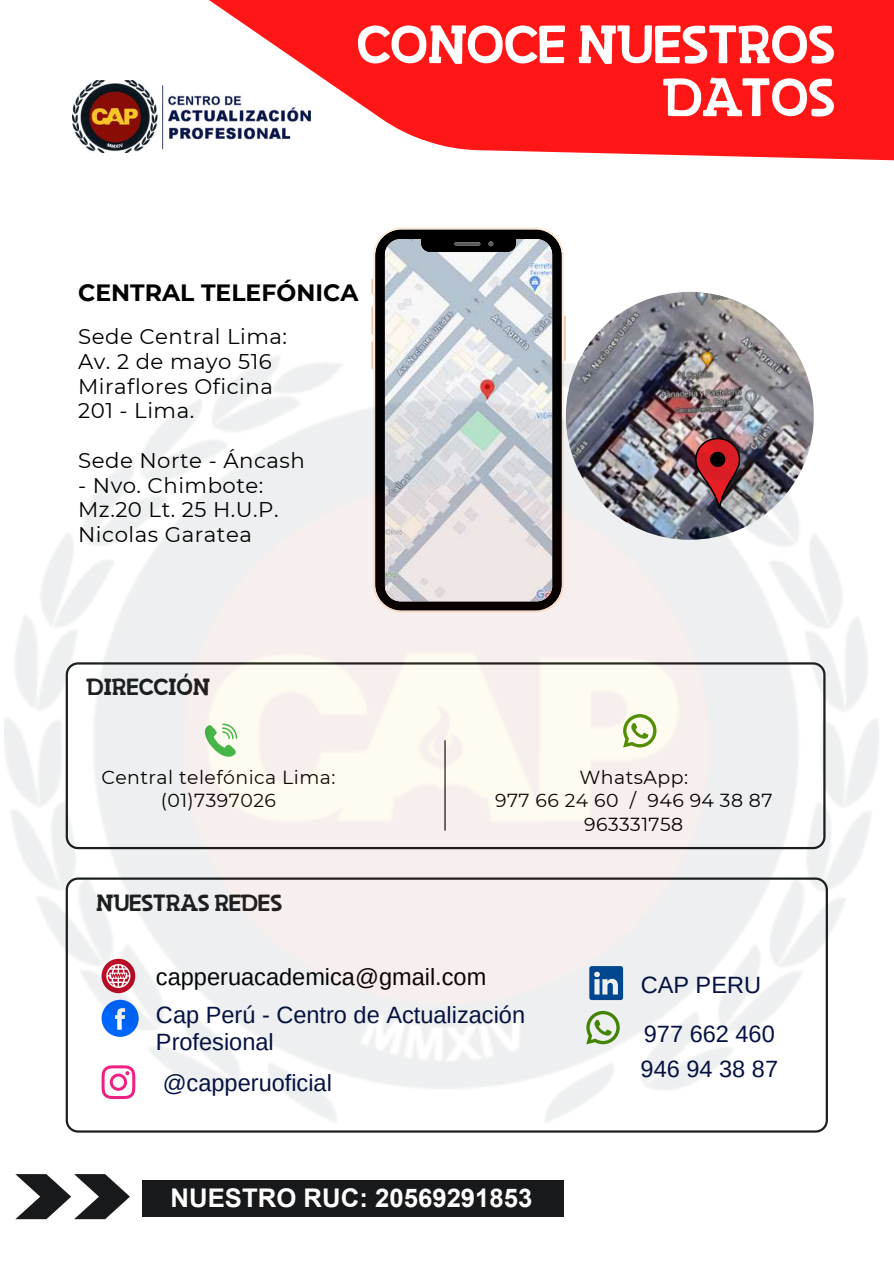
<style>
.page{position:relative;width:894px;height:1264px;background:#fff}
.page>*{position:absolute;margin:0;border:0;box-sizing:border-box;transform-origin:0 0}
.t1{font:54px/52.8px "Marty Two";color:#fff;text-align:right}
.t2{font:700 25.65px "Arial";color:#fff}
.t3{font:23.55px/27.2px "Arimo";color:#051243}
.t4{font:23.55px "Arimo";color:#040606}
.t5{font:23.55px "Marty Two";color:#1c2120}
.t6{font:700 23.55px "Montserrat";color:#000}
.t7{font:21.3px/24.8px "Montserrat";letter-spacing:.025em;color:#000}
.t8{font:18.9px/23.5px "Montserrat";letter-spacing:.025em;color:#000;text-align:center}
</style>
<div class="page">
<svg style="left:72px;top:0;width:821px;height:161px;fill:#ff1616"></svg>
<img style="left:73px;top:80px;width:237px;height:72px">
<div style="left:142px;top:1180px;width:422px;height:36px;background:#18191b"></div>
<svg style="left:15px;top:1174px;width:115px;height:45px"></svg>
<svg style="left:66px;top:1122px;width:761px;height:10px"></svg>
<svg style="left:371px;top:278px;width:2px;height:16px"></svg>
<svg style="left:371px;top:306px;width:2px;height:29px"></svg>
<svg style="left:371px;top:341px;width:2px;height:14px"></svg>
<svg style="left:563px;top:315px;width:2px;height:40px"></svg>
<svg style="left:373px;top:227px;width:190px;height:128px"></svg>
<img style="left:565px;top:292px;width:248px;height:248px;border-radius:50%">
<img style="left:4px;top:355px;width:875px;height:767px">
<h1 class="t1" style="left:356px;top:23px;width:480px">CONOCE NUESTROS<br>DATOS</h1>
<p class="t6" style="left:78px;top:278px;width:281px">CENTRAL TELEFÓNICA</p>
<p class="t7" style="left:78px;top:324px;width:210px">Sede Central Lima:<br>Av. 2 de mayo 516<br>Miraflores Oficina<br>201 - Lima.</p>
<p class="t7" style="left:78px;top:448px;width:228px">Sede Norte - Áncash</p>
<p class="t7" style="left:78px;top:472px;width:202px">- Nvo. Chimbote:<br>Mz.20 Lt. 25 H.U.P.<br>Nicolas Garatea</p>
<p class="t5" style="left:87px;top:677px;width:124px">DIRECCIÓN</p>
<p class="t8" style="left:101px;top:765px;width:235px">Central telefónica Lima: (01)7397026</p>
<p class="t5" style="left:96px;top:893px;width:187px">NUESTRAS REDES</p>
<p class="t8" style="left:495px;top:765px;width:279px">WhatsApp:<br>977 66 24 60 / 946 94 38 87<br>963331758</p>
<p class="t4" style="left:156px;top:963px;width:332px">capperuacademica@gmail.com</p>
<p class="t3" style="left:156px;top:1000px;width:370px">Cap Perú - Centro de Actualización<br>Profesional</p>
<p class="t3" style="left:163px;top:1069px;width:171px">@capperuoficial</p>
<p class="t2" style="left:171px;top:1183px;width:363px">NUESTRO RUC: 20569291853</p>
<p class="t3" style="left:640px;top:960px;width:136px;line-height:48.3px">CAP PERU<br>977 662 460</p>
<p class="t3" style="left:640px;top:1055px;width:139px">946 94 38 87</p>
</div>
